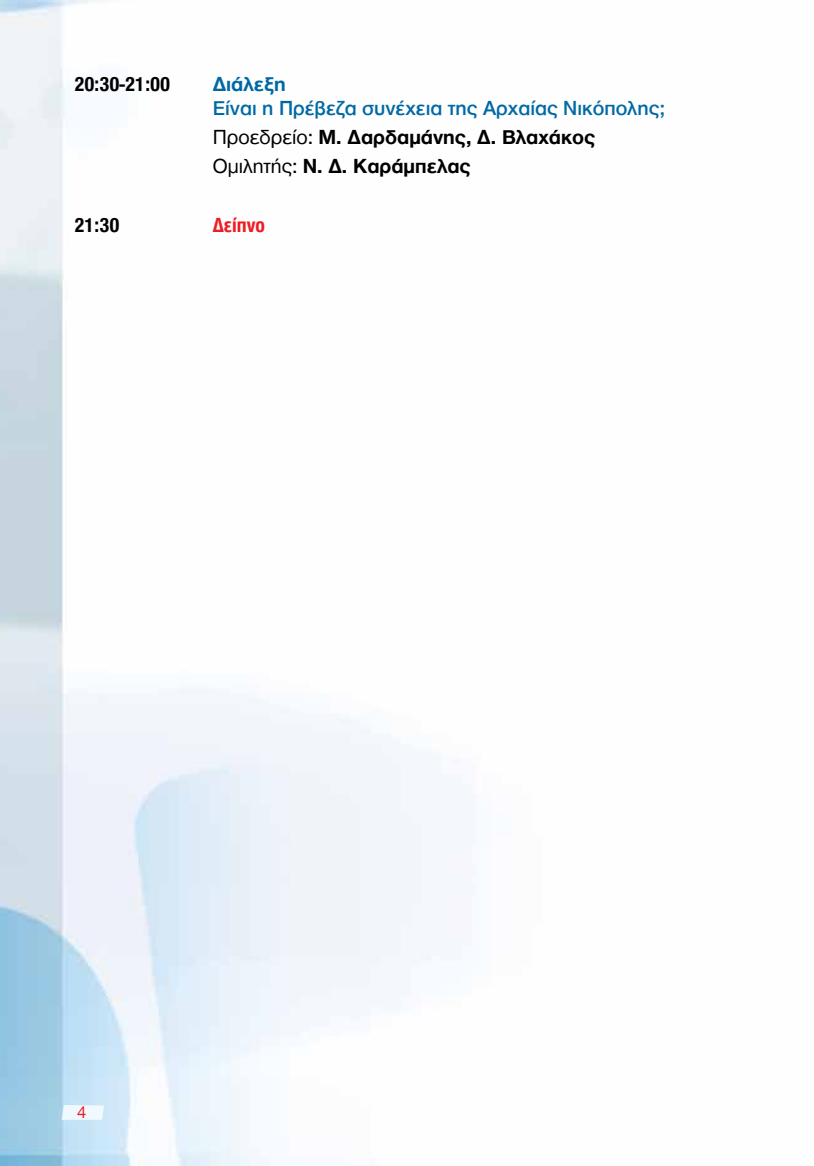
<style>
.page{position:relative;width:814px;height:1166px;background:#fff}
.page>*{position:absolute;margin:0;border:0;box-sizing:border-box;transform-origin:0 0}
.t1{font:500 21px/28.9px "Helvetica Neue Greek";color:#0069a5}
.t2{font:700 condensed 21px "Helvetica Neue Greek";color:#000}
.t3{font:700 21px "Helvetica Neue Greek";color:#0069a5}
.t4{font:700 condensed 21px "Helvetica Neue Greek";color:#ed1d24}
.t5{font:16.62px "Helvetica Neue";color:#ed1d24}
.s1{font-weight:400;color:#000}
.s2{font-weight:700;color:#000}
</style>
<div class="page">
<img style="left:0;top:0;width:475px;height:1166px">
<svg style="left:62px;top:1105px;width:42px;height:15px"></svg>
<p class="t2" style="left:74px;top:73px;width:97px">20:30-21:00</p>
<p class="t3" style="left:213px;top:73px;width:74px">Διάλεξη</p>
<p class="t1" style="left:213px;top:93px;width:454px">Είναι η Πρέβεζα συνέχεια της Αρχαίας Νικόπολης;<br><span class="s1">Προεδρείο:</span> <span class="s2">Μ. Δαρδαμάνης, Δ. Βλαχάκος<br></span><span class="s1">Ομιλητής:</span> <span class="s2">Ν. Δ. Καράμπελας</span></p>
<p class="t2" style="left:74px;top:214px;width:47px">21:30</p>
<p class="t4" style="left:213px;top:214px;width:54px">Δείπνο</p>
<p class="t5" style="left:77px;top:1100px;width:11px">4</p>
</div>
